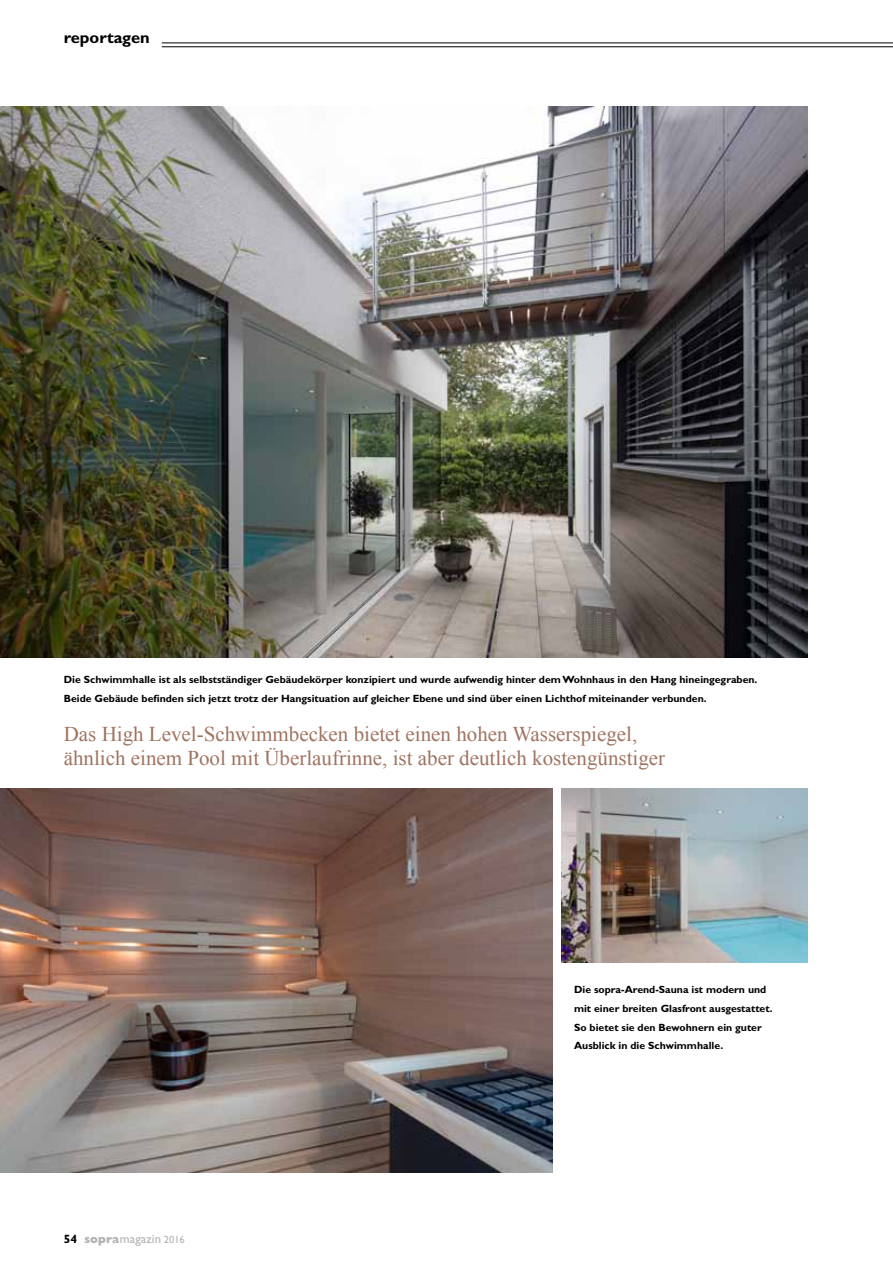
<style>
.page{position:relative;width:893px;height:1263px;background:#fff}
.page>*{position:absolute;margin:0;border:0;box-sizing:border-box;transform-origin:0 0}
.t1{font:21px/24px "Times New Roman";color:#9f7360}
.t2{font:700 16.5px "Gill Sans";color:#000}
.t3{font:12.75px "Gill Sans";color:#b1b3b4}
.t4{font:700 10.5px/18.8px "Gill Sans";color:#000}
.s1{font-weight:700;font-size:12px;color:#000}
.s2{font-weight:800;font-size:11.25px}
.s3{font-size:10.5px}
</style>
<div class="page">
<hr style="left:162px;top:43px;width:731px;height:1px;background:#000">
<hr style="left:162px;top:47px;width:731px;height:1px;background:#000">
<img style="left:0;top:106px;width:808px;height:551px">
<img style="left:0;top:788px;width:553px;height:385px">
<img style="left:561px;top:788px;width:247px;height:175px">
<h2 class="t2" style="left:64px;top:27px;width:87px">reportagen</h2>
<p class="t4" style="left:64px;top:670px;width:695px">Die Schwimmhalle ist als selbstständiger Gebäudekörper konzipiert und wurde aufwendig hinter dem Wohnhaus in den Hang hineingegraben.<br>Beide Gebäude befinden sich jetzt trotz der Hangsituation auf gleicher Ebene und sind über einen Lichthof miteinander verbunden.</p>
<h1 class="t1" style="left:64px;top:721px;width:603px">Das High Level-Schwimmbecken bietet einen hohen Wasserspiegel, ähnlich einem Pool mit Überlaufrinne, ist aber deutlich kostengünstiger</h1>
<p class="t3" style="left:64px;top:1232px;width:123px"><span class="s1">54</span> <span class="s2">sopra</span>magazin <span class="s3">2016</span></p>
<p class="t4" style="left:574px;top:980px;width:200px">Die sopra-Arend-Sauna ist modern und mit einer breiten Glasfront ausgestattet.<br>So bietet sie den Bewohnern ein guter Ausblick in die Schwimmhalle.</p>
</div>
